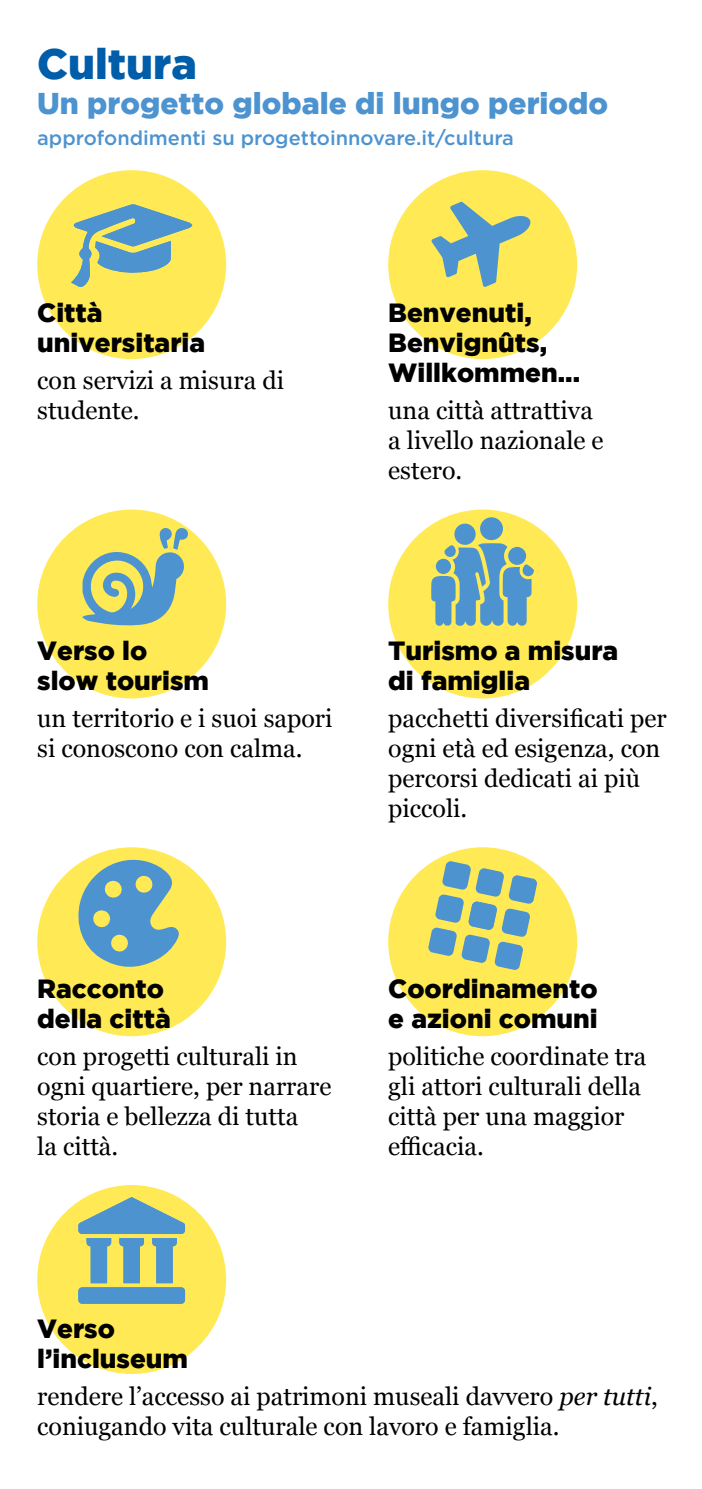
<style>
.page{position:relative;width:702px;height:1489px;background:#fff}
.page>*{position:absolute;margin:0;border:0;box-sizing:border-box;transform-origin:0 0}
.t1{font:900 42.5px "Gotham";color:#005da9}
.t2{font:900 30px "Gotham";color:#4c93d0}
.t3{font:900 26.25px/30px "Gotham";color:#000}
.t4{font:25px/30px "Georgia";color:#000}
.t5{font:500 20px "Gotham";color:#4c93d0}
.s1{font-style:italic}
</style>
<div class="page">
<div style="left:37px;top:1184px;width:189px;height:189px;background:#ffea55;border-radius:50%"></div>
<div style="left:37px;top:847px;width:189px;height:189px;background:#ffea55;border-radius:50%"></div>
<div style="left:37px;top:509px;width:189px;height:189px;background:#ffea55;border-radius:50%"></div>
<div style="left:37px;top:170px;width:189px;height:189px;background:#ffea55;border-radius:50%"></div>
<div style="left:388px;top:847px;width:189px;height:189px;background:#ffea55;border-radius:50%"></div>
<div style="left:388px;top:509px;width:189px;height:189px;background:#ffea55;border-radius:50%"></div>
<div style="left:388px;top:170px;width:189px;height:189px;background:#ffea55;border-radius:50%"></div>
<svg style="left:431px;top:202px;width:100px;height:85px"></svg>
<svg style="left:71px;top:204px;width:121px;height:83px"></svg>
<svg style="left:82px;top:527px;width:106px;height:99px"></svg>
<svg style="left:75px;top:853px;width:105px;height:114px"></svg>
<svg style="left:78px;top:1196px;width:107px;height:107px"></svg>
<div style="left:480px;top:517px;width:23px;height:23px;background:#4c93d0;border-radius:50%"></div>
<div style="left:454px;top:523px;width:21px;height:22px;background:#4c93d0;border-radius:50%"></div>
<svg style="left:431px;top:543px;width:103px;height:83px"></svg>
<svg style="left:428px;top:861px;width:109px;height:108px"></svg>
<h1 class="t1" style="left:37px;top:39px;width:161px">Cultura</h1>
<p class="t2" style="left:37px;top:86px;width:572px">Un progetto globale di lungo periodo</p>
<p class="t5" style="left:37px;top:125px;width:478px">approfondimenti su progettoinnovare.it/cultura</p>
<p class="t3" style="left:37px;top:297px;width:169px">Città universitaria</p>
<p class="t4" style="left:37px;top:364px;width:248px">con servizi a misura di studente.</p>
<p class="t3" style="left:388px;top:297px;width:193px">Benvenuti,<br>Benvignûts,<br>Willkommen...</p>
<p class="t4" style="left:388px;top:394px;width:217px">una città attrattiva a livello nazionale e estero.</p>
<p class="t3" style="left:37px;top:634px;width:173px">Verso lo slow tourism</p>
<p class="t4" style="left:37px;top:702px;width:297px">un territorio e i suoi sapori si conoscono con calma.</p>
<p class="t3" style="left:388px;top:634px;width:232px">Turismo a misura di famiglia</p>
<p class="t4" style="left:388px;top:702px;width:280px">pacchetti diversificati per ogni età ed esigenza, con percorsi dedicati ai più piccoli.</p>
<p class="t3" style="left:37px;top:973px;width:135px">Racconto della città</p>
<p class="t4" style="left:37px;top:1040px;width:296px">con progetti culturali in ogni quartiere, per narrare storia e bellezza di tutta<br>la città.</p>
<p class="t3" style="left:388px;top:973px;width:211px">Coordinamento e azioni comuni</p>
<p class="t4" style="left:388px;top:1040px;width:259px">politiche coordinate tra gli attori culturali della città per una maggior efficacia.</p>
<p class="t3" style="left:37px;top:1312px;width:152px">Verso l’incluseum</p>
<p class="t4" style="left:37px;top:1379px;width:622px">rendere l’accesso ai patrimoni museali davvero <span class="s1">per tutti</span>, coniugando vita culturale con lavoro e famiglia.</p>
</div>
